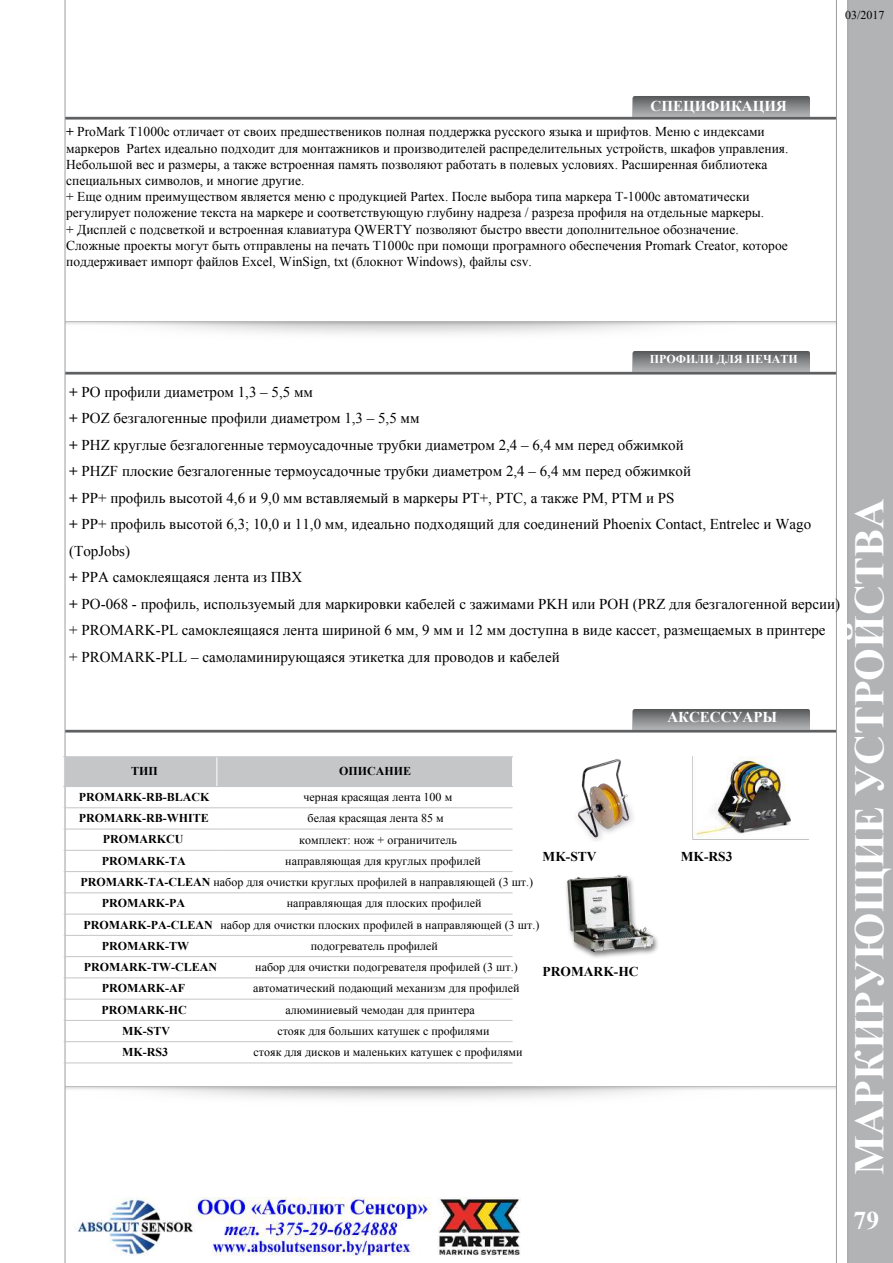
<style>
.page{position:relative;width:893px;height:1263px;background:#fff}
.page>*{position:absolute;margin:0;border:0;box-sizing:border-box;transform-origin:0 0}
.t1{font:700 42px "Times New Roman";color:#fff}
.t2{font:700 25.5px "Times New Roman";color:#fff}
.t3{font:15px/26.5px "Times New Roman";color:#000}
.t4{font:700 15px "Times New Roman";color:#fff}
.t5{font:13.5px/16.2px "Times New Roman";color:#000}
.t6{font:700 13.5px "Times New Roman";color:#000}
.t7{font:12px "Times New Roman";color:#000}
.t8{font:700 12px "Times New Roman";color:#000}
.t9{font:12px "Times New Roman";color:#000}
.t10{font:700 12px "Times New Roman";color:#fff}
.s1{font-weight:700}
.s2{font-style:inherit}
</style>
<div class="page">
<div style="left:836px;top:0;width:57px;height:1263px;background:#b1b3b5"></div>
<img style="left:65px;top:348px;width:771px;height:30px">
<img style="left:65px;top:93px;width:771px;height:30px">
<img style="left:65px;top:706px;width:771px;height:30px">
<img style="left:692px;top:756px;width:116px;height:84px">
<img style="left:577px;top:758px;width:56px;height:83px">
<img style="left:566px;top:874px;width:92px;height:84px">
<svg style="left:836px;top:0;width:11px;height:1263px"></svg>
<svg style="left:63px;top:0;width:2px;height:1263px"></svg>
<hr style="left:64px;top:807px;width:153px;height:1px;background:#c5c6c8">
<hr style="left:217px;top:807px;width:296px;height:1px;background:#c5c6c8">
<hr style="left:64px;top:829px;width:153px;height:1px;background:#c5c6c8">
<hr style="left:217px;top:829px;width:296px;height:1px;background:#c5c6c8">
<hr style="left:64px;top:850px;width:153px;height:1px;background:#c5c6c8">
<hr style="left:217px;top:850px;width:296px;height:1px;background:#c5c6c8">
<hr style="left:64px;top:871px;width:153px;height:1px;background:#c5c6c8">
<hr style="left:217px;top:871px;width:296px;height:1px;background:#c5c6c8">
<hr style="left:64px;top:892px;width:153px;height:1px;background:#c5c6c8">
<hr style="left:217px;top:892px;width:296px;height:1px;background:#c5c6c8">
<hr style="left:64px;top:914px;width:153px;height:1px;background:#c5c6c8">
<hr style="left:217px;top:914px;width:296px;height:1px;background:#c5c6c8">
<hr style="left:64px;top:935px;width:153px;height:1px;background:#c5c6c8">
<hr style="left:217px;top:935px;width:296px;height:1px;background:#c5c6c8">
<hr style="left:64px;top:956px;width:153px;height:1px;background:#c5c6c8">
<hr style="left:217px;top:956px;width:296px;height:1px;background:#c5c6c8">
<hr style="left:64px;top:977px;width:153px;height:1px;background:#c5c6c8">
<hr style="left:217px;top:977px;width:296px;height:1px;background:#c5c6c8">
<hr style="left:64px;top:999px;width:153px;height:1px;background:#c5c6c8">
<hr style="left:217px;top:999px;width:296px;height:1px;background:#c5c6c8">
<hr style="left:64px;top:1020px;width:153px;height:1px;background:#c5c6c8">
<hr style="left:217px;top:1020px;width:296px;height:1px;background:#c5c6c8">
<hr style="left:64px;top:1041px;width:153px;height:1px;background:#c5c6c8">
<hr style="left:217px;top:1041px;width:296px;height:1px;background:#c5c6c8">
<hr style="left:63px;top:756px;width:154px;height:1px;background:#c5c6c8">
<hr style="left:217px;top:756px;width:296px;height:1px;background:#c5c6c8">
<hr style="left:63px;top:786px;width:154px;height:1px;background:#c5c6c8">
<hr style="left:217px;top:786px;width:296px;height:1px;background:#c5c6c8">
<div style="left:63px;top:757px;width:450px;height:29px;background:#c5c6c8"></div>
<hr style="left:64px;top:1062px;width:153px;height:1px;background:#c5c6c8">
<hr style="left:217px;top:1062px;width:296px;height:1px;background:#c5c6c8">
<img style="left:74px;top:1197px;width:447px;height:59px">
<p class="t4" style="left:651px;top:96px;width:138px">СПЕЦИФИКАЦИЯ</p>
<p class="t5" style="left:66px;top:123px;width:724px"><span class="s1">+</span> ProMark T<span class="s2">10</span>00<span class="s2">с отличает от своих предшествеников п</span>олная поддержка русского языка и шрифтов. Меню с индексами маркеров Partex идеально подходит для монтажников и производителей распределительных устройств, шкафов управления.<br>Небольшой вес и размеры, а также встроенная память позволяют работать в полевых условиях. Расширенная библиотека <span class="s2">специальных</span> символов, и многие другие.<br>+ Еще одним преимуществом является меню с продукцией Partex. После выбора типа маркера T-<span class="s2">10</span>00<span class="s2">с</span> автоматически регулирует положение текста на маркере и соответствующую глубину надреза / разреза профиля на отдельные маркеры.<br>+ Дисплей с подсветкой и встроенная клавиатура QWERTY позволяют быстро ввести дополнительное обозначение.<br>Сложные проекты могут быть отправлены на печать Т<span class="s2">10</span>00<span class="s2">с при помощи програмного обеспечения Promark Creator</span>, которое <span class="s2">поддерживает импорт файлов</span> Excel, <span class="s2">WinSign, txt (блокнот Windows), файлы csv</span>.</p>
<p class="t10" style="left:650px;top:351px;width:149px">ПРОФИЛИ ДЛЯ ПЕЧАТИ</p>
<p class="t7" style="left:845px;top:7px;width:41px">03/2017</p>
<p class="t3" style="left:69px;top:378px;width:772px"><span class="s1">+</span> PO профили диаметром 1,3 – 5,5 мм<br><span class="s1">+</span> POZ безгалогенные профили диаметром 1,3 – 5,5 мм<br><span class="s1">+</span> PHZ круглые безгалогенные термоусадочные трубки диаметром 2,4 – 6,4 мм перед обжимкой<br><span class="s1">+</span> PHZF плоские безгалогенные термоусадочные трубки диаметром 2,4 – 6,4 мм перед обжимкой<br><span class="s1">+</span> PP<span class="s2">+</span> профиль высотой 4,6 и 9,0 мм вставляемый в маркеры PT+, PTC, а также PM, PTM и PS<br><span class="s1">+</span> PP<span class="s2">+</span> профиль высотой 6,3; 10,0 и 11,0 мм, идеально подходящий для соединений Phoenix Contact, Entrelec и Wago (TopJobs)<br><span class="s1">+</span> PPA самоклеящаяся лента из ПВХ<br><span class="s1">+</span> PO-068 - профиль, используемый для маркировки кабелей с зажимами PKH или POH (PRZ для безгалогенной версии) + <span class="s2">PROMARK</span>-PL самоклеящаяся лента шириной 6 мм, 9 мм и 12 мм доступна в виде кассет, размещаемых в принтере<br>+ <span class="s2">PROMARK</span>-PLL – самоламинирующаяся этикетка для проводов и кабелей</p>
<h1 class="t1" style="left:840px;top:1175px;width:678px;rotate:-90deg">МАРКИРУЮЩИЕ УСТРОЙСТВА</h1>
<p class="t4" style="left:667px;top:707px;width:111px">АКСЕССУАРЫ</p>
<p class="t8" style="left:131px;top:763px;width:28px">ТИП</p>
<p class="t8" style="left:339px;top:763px;width:74px">ОПИСАНИЕ</p>
<p class="t8" style="left:79px;top:789px;width:132px">PROMARK-RB-BLACK</p>
<p class="t7" style="left:304px;top:789px;width:150px">черная красящая лента 100 м</p>
<p class="t8" style="left:79px;top:810px;width:131px">PROMARK-RB-WHITE</p>
<p class="t7" style="left:308px;top:810px;width:138px">белая красящая лента 85 м</p>
<p class="t8" style="left:103px;top:831px;width:82px">PROMARKCU</p>
<p class="t7" style="left:299px;top:831px;width:159px">комплект: нож + ограничитель</p>
<p class="t8" style="left:102px;top:852px;width:85px">PROMARK-TA</p>
<p class="t7" style="left:285px;top:853px;width:197px">направляющая для <span class="s2">круглых</span> профилей</p>
<p class="t7" style="left:81px;top:874px;width:454px"><span class="s1">PROMARK-TA-CLEAN</span> набор для очистки <span class="s2">круглых</span> профилей <span class="s2">в направляющей</span> (3 шт.)</p>
<p class="t8" style="left:102px;top:895px;width:85px">PROMARK-PA</p>
<p class="t9" style="left:287px;top:895px;width:196px"><span class="s2">направляющая</span> для плоских профилей</p>
<p class="t9" style="left:83px;top:916px;width:457px"><span class="s1">PROMARK-PA-CLEAN</span> <span class="s2">набор для очистки</span> плоских <span class="s2">п</span>рофилей в направляющей <span class="s2">(3 шт.)</span></p>
<p class="t8" style="left:102px;top:937px;width:89px">PROMARK-TW</p>
<p class="t7" style="left:311px;top:938px;width:129px">подогреватель профилей</p>
<p class="t8" style="left:84px;top:959px;width:135px">PROMARK-TW-CLEAN</p>
<p class="t7" style="left:255px;top:959px;width:264px">набор для очистки подогревателя профилей (3 шт.)</p>
<p class="t8" style="left:102px;top:980px;width:85px">PROMARK-AF</p>
<p class="t7" style="left:253px;top:980px;width:268px">автоматический подающий механизм для профилей</p>
<p class="t8" style="left:101px;top:1001px;width:87px">PROMARK-HC</p>
<p class="t7" style="left:286px;top:1002px;width:191px">алюминиевый чемодан для принтера</p>
<p class="t8" style="left:122px;top:1022px;width:49px">MK-STV</p>
<p class="t7" style="left:277px;top:1023px;width:214px">стояк для больших катушек с профилями</p>
<p class="t8" style="left:122px;top:1044px;width:47px">MK-RS3</p>
<p class="t7" style="left:254px;top:1044px;width:270px">стояк для дисков и маленьких катушек с профилями</p>
<p class="t6" style="left:543px;top:847px;width:56px">MK-STV</p>
<p class="t6" style="left:681px;top:847px;width:53px">MK-RS3</p>
<p class="t6" style="left:543px;top:962px;width:97px">PROMARK-HC</p>
<h2 class="t2" style="left:854px;top:1203px;width:27px">79</h2>
</div>
